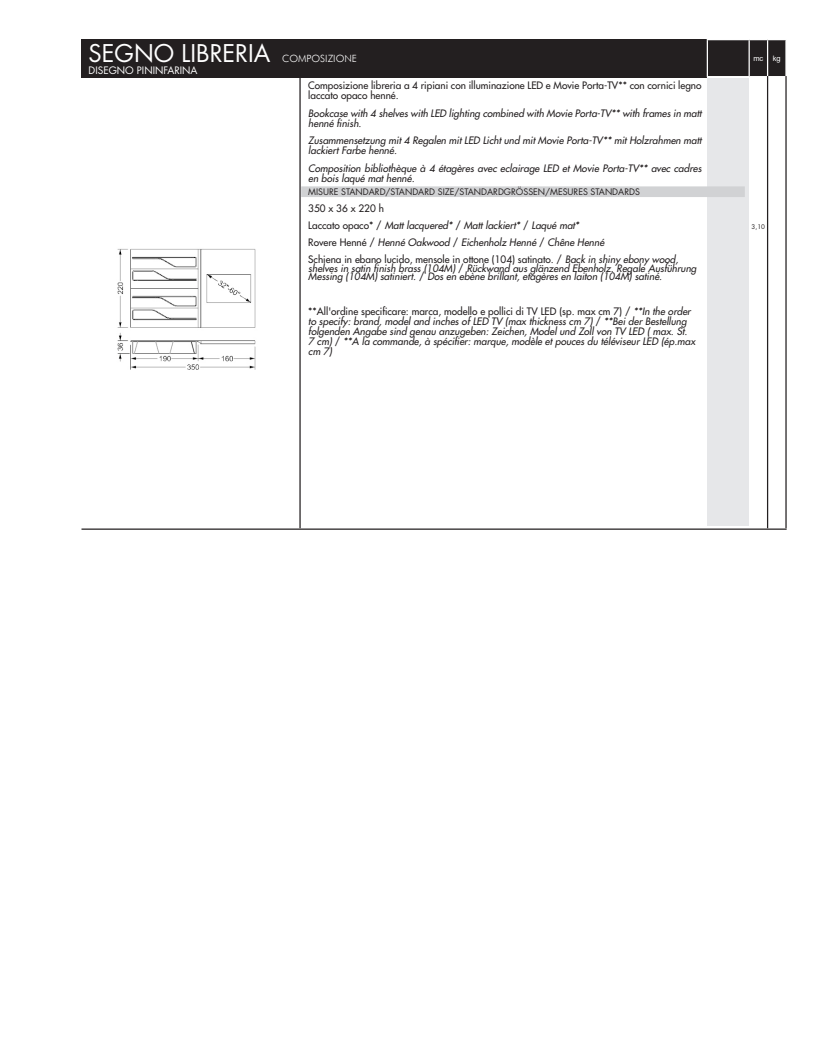
<style>
.page{position:relative;width:815px;height:1053px;background:#fff}
.page>*{position:absolute;margin:0;border:0;box-sizing:border-box;transform-origin:0 0}
.t1{font:23.75px "Futura Std";color:#fff}
.t2{font:italic 500 10px/10px "Futura Std";color:#231f20}
.t3{font:500 10px/10px "Futura Std";color:#231f20}
.t4{font:10px "Futura Std";color:#fff}
.t5{font:300 10px "Futura BT";color:#fff}
.t6{font:8.75px "Futura Std";color:#231f20}
.t7{font:7.5px "Arial";color:#fff}
.t8{font:6.25px "Futura Std";color:#231f20}
.s1{font-style:normal}
</style>
<div class="page">
<div style="left:81px;top:39px;width:626px;height:38px;background:#231f20"></div>
<svg style="left:707px;top:39px;width:79px;height:38px;background:#3a3637"></svg>
<div style="left:707px;top:78px;width:42px;height:447px;background:#e6e7e9"></div>
<hr style="left:299px;top:76px;width:2px;height:452px;background:#231f20">
<hr style="left:767px;top:76px;width:1px;height:452px;background:#231f20">
<hr style="left:785px;top:76px;width:2px;height:452px;background:#231f20">
<img style="left:117px;top:248px;width:139px;height:122px">
<div style="left:301px;top:186px;width:444px;height:11px;background:#d1d2d4"></div>
<hr style="left:81px;top:528px;width:706px;height:1px;background:#231f20">
<h1 class="t1" style="left:89px;top:38px;width:183px">SEGNO LIBRERIA</h1>
<p class="t5" style="left:282px;top:52px;width:76px">COMPOSIZIONE</p>
<p class="t4" style="left:89px;top:64px;width:110px">DISEGNO PININFARINA</p>
<p class="t3" style="left:308px;top:80px;width:395px">Composizione libreria a 4 ripiani con illuminazione LED e Movie Porta-TV** con cornici legno laccato opaco henné.</p>
<p class="t2" style="left:308px;top:108px;width:395px">Bookcase with 4 shelves with LED lighting combined with Movie Porta-TV** with frames in matt henné finish.</p>
<p class="t2" style="left:308px;top:136px;width:395px">Zusammensetzung mit 4 Regalen mit LED Licht und mit Movie Porta-TV** mit Holzrahmen matt lackiert Farbe henné.</p>
<p class="t2" style="left:308px;top:163px;width:395px">Composition bibliothèque à 4 étagères avec eclairage LED et Movie Porta-TV** avec cadres en bois laqué mat henné.</p>
<p class="t6" style="left:308px;top:186px;width:333px">MISURE STANDARD/STANDARD SIZE/STANDARDGRÖSSEN/MESURES STANDARDS</p>
<p class="t2" style="left:308px;top:200px;width:372px;line-height:16.8px"><span class="s1">350 x 36 x 220 h<br>Laccato opaco* /</span> Matt lacquered* <span class="s1">/</span> Matt lackiert* <span class="s1">/</span> Laqué mat*<br><span class="s1">Rovere Henné /</span> Henné Oakwood <span class="s1">/</span> Eichenholz Henné <span class="s1">/</span> Chêne Henné<br><span class="s1">Schiena in ebano lucido, mensole in ottone (104) satinato. /</span> Back in shiny ebony wood,</p>
<p class="t2" style="left:308px;top:264px;width:390px;line-height:8.8px">shelves in satin finish brass (104M) <span class="s1">/</span> Rückwand aus glänzend Ebenholz. Regale Ausführung<br>Messing (104M) satiniert. <span class="s1">/</span> Dos en ebène brillant, etagères en laiton (104M) satiné.</p>
<p class="t2" style="left:308px;top:307px;width:389px"><span class="s1">**All'ordine specificare: marca, modello e pollici di TV LED (sp. max cm 7) /</span> **In the order to specify: brand, model and inches of LED TV (max thickness cm 7) <span class="s1">/</span> **Bei der Bestellung folgenden Angabe sind genau anzugeben: Zeichen, Model und Zoll von TV LED ( max. St.<br>7 cm) <span class="s1">/</span> **A la commande, à spécifier: marque, modèle et pouces du téléviseur LED (ép.max cm 7)</p>
<p class="t7" style="left:753px;top:53px;width:11px">mc</p>
<p class="t7" style="left:773px;top:53px;width:9px">kg</p>
<p class="t8" style="left:752px;top:223px;width:15px">3,10</p>
</div>
